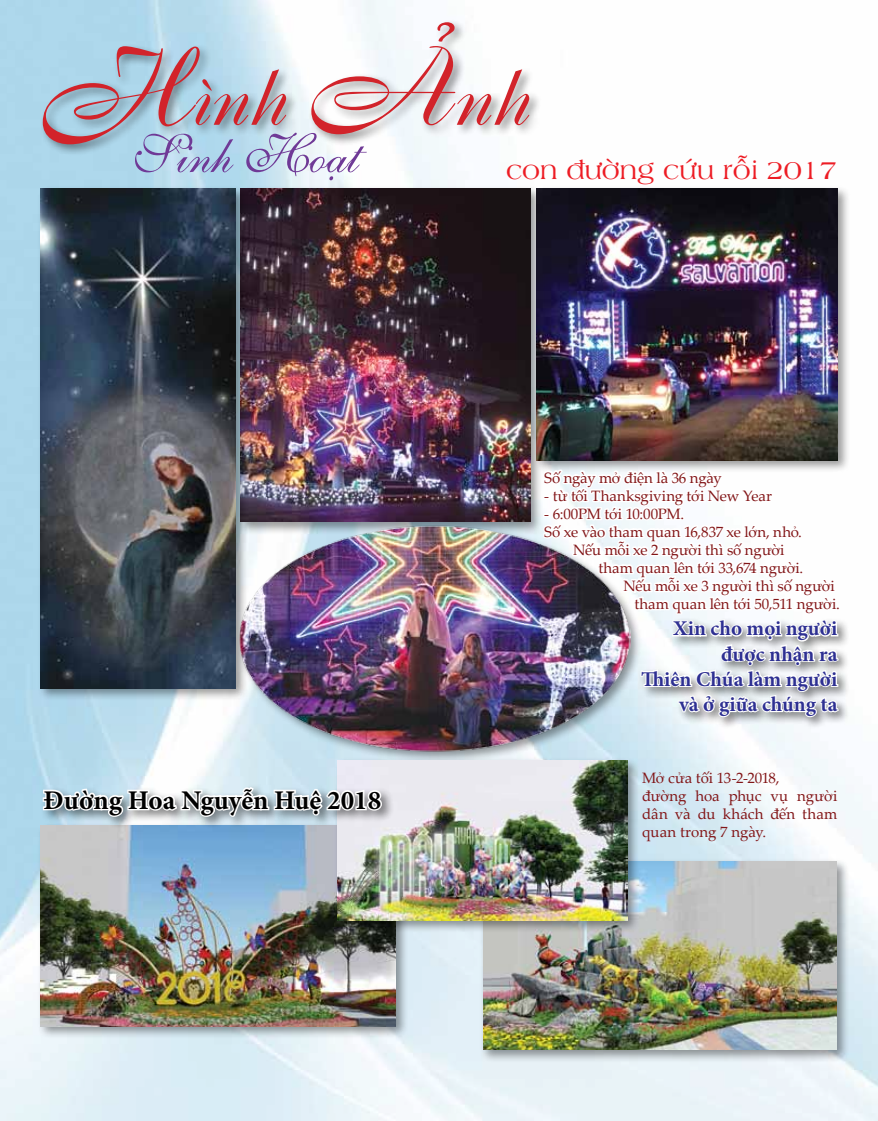
<style>
.page{position:relative;width:878px;height:1121px;background:#fff}
.page>*{position:absolute;margin:0;border:0;box-sizing:border-box;transform-origin:0 0}
.t1{font:82.5px "VU Vuong Quyen";color:#d2232a}
.t2{font:54px "UVN Ke Chuyen 2";letter-spacing:-.01em;color:#6f3996}
.t3{font:700 27px "Minion Pro";color:#000}
.t4{font:27px "UTM Americana";color:#ed1c24}
.t5{font:700 21px/25.2px "Minion Pro";color:#2e3092;text-align:right}
.t6{font:15px/18px "Palatino Linotype";letter-spacing:-.01em;color:#821517}
.s1{font-size:108px}
</style>
<div class="page">
<div style="left:237px;top:185px;width:306px;height:350px;background:#000;opacity:.4"></div>
<img style="left:248px;top:189px;width:282px;height:330px">
<div style="left:37px;top:821px;width:372px;height:218px;background:#000;opacity:.4"></div>
<img style="left:41px;top:830px;width:355px;height:196px">
<div style="left:37px;top:185px;width:211px;height:516px;background:#000;opacity:.4"></div>
<img style="left:40px;top:189px;width:195px;height:499px">
<div style="left:39px;top:19px;width:503px;height:138px;background:#000;opacity:.45"></div>
<div style="left:532px;top:185px;width:318px;height:288px;background:#000;opacity:.4"></div>
<img style="left:536px;top:189px;width:301px;height:271px">
<div style="left:237px;top:523px;width:404px;height:240px;background:#000;opacity:.4"></div>
<img style="left:239px;top:519px;width:391px;height:235px">
<div style="left:637px;top:616px;width:214px;height:113px;background:#000;opacity:.5"></div>
<svg style="left:541px;top:457px;width:302px;height:261px"></svg>
<div style="left:479px;top:858px;width:370px;height:205px;background:#000;opacity:.4"></div>
<img style="left:483px;top:862px;width:353px;height:187px">
<div style="left:334px;top:757px;width:306px;height:176px;background:#000;opacity:.4"></div>
<img style="left:338px;top:760px;width:289px;height:160px">
<div style="left:39px;top:784px;width:355px;height:46px;background:#000;opacity:.5"></div>
<svg style="left:41px;top:785px;width:342px;height:33px"></svg>
<h1 class="t1" style="left:40px;top:36px;width:489px"><span class="s1">H</span>ình <span class="s1">Ả</span>nh</h1>
<h2 class="t2" style="left:132px;top:113px;width:228px">Sinh Hoạt</h2>
<h3 class="t4" style="left:506px;top:152px;width:332px">con đường cứu rỗi 2017</h3>
<h3 class="t3" style="left:43px;top:781px;width:339px">Đường Hoa Nguyễn Huệ 2018</h3>
<p class="t6" style="left:544px;top:468px;width:179px">Số ngày mở điện là 36 ngày</p>
<p class="t6" style="left:544px;top:486px;width:229px">- từ tối Thanksgiving tới New Year</p>
<p class="t6" style="left:544px;top:504px;width:141px">- 6:00PM tới 10:00PM.</p>
<p class="t6" style="left:544px;top:522px;width:259px">Số xe vào tham quan 16,837 xe lớn, nhỏ.</p>
<p class="t6" style="left:573px;top:540px;width:213px">Nếu mỗi xe 2 người thì số người</p>
<p class="t6" style="left:598px;top:558px;width:206px">tham quan lên tới 33,674 người.</p>
<p class="t6" style="left:623px;top:576px;width:213px">Nếu mỗi xe 3 người thì số người</p>
<p class="t6" style="left:634px;top:594px;width:207px">tham quan lên tới 50,511 người.</p>
<h3 class="t5" style="left:641px;top:615px;width:198px">Xin cho mọi người được nhận ra<br>Thiên Chúa làm người và ở giữa chúng ta</h3>
<p class="t6" style="left:642px;top:768px;width:197px">Mở cửa tối 13-2-2018,<br>đường hoa phục vụ người dân và du khách đến tham quan trong 7 ngày.</p>
</div>
